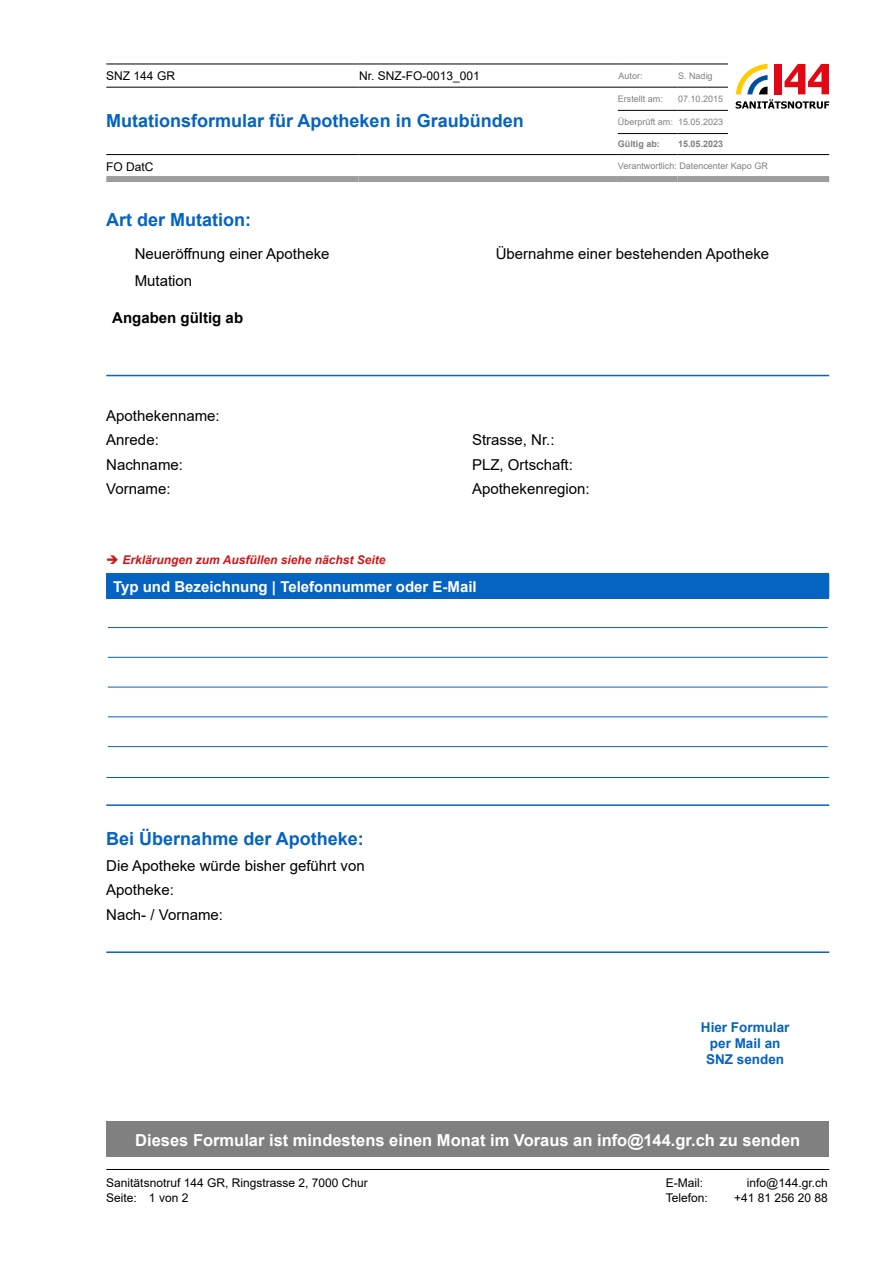
<style>
.page{position:relative;width:893px;height:1263px;background:#fff}
.page>*{position:absolute;margin:0;border:0;box-sizing:border-box;transform-origin:0 0}
.t1{font:700 18px "Arial";color:#0563c1}
.t2{font:700 16.5px "Arial";color:#fff}
.t3{font:15px/24.3px "Arial";color:#000}
.t4{font:700 15px "Arial";color:#fff}
.t5{font:700 15px "Arial";color:#000}
.t6{font:700 13.5px/16.2px "Arial";color:#0563c1;text-align:center}
.t7{font:12px "Arial";color:#000}
.t8{font:italic 700 12px "Arial";color:#cd1719}
.t9{font:9px "Arial";color:#808080}
.t10{font:700 9px "Arial";color:#808080}
</style>
<div class="page">
<hr style="left:106px;top:1169px;width:723px;height:1px;background:#000">
<hr style="left:106px;top:574px;width:723px;height:2px;background:#000">
<hr style="left:106px;top:576px;width:2px;height:21px;background:#000">
<hr style="left:108px;top:627px;width:720px;height:1px;background:#0563c1">
<hr style="left:108px;top:657px;width:720px;height:1px;background:#0563c1">
<hr style="left:108px;top:687px;width:720px;height:1px;background:#0563c1">
<hr style="left:108px;top:717px;width:720px;height:1px;background:#0563c1">
<hr style="left:108px;top:746px;width:720px;height:1px;background:#0563c1">
<hr style="left:106px;top:777px;width:723px;height:1px;background:#0563c1">
<div style="left:107px;top:574px;width:722px;height:25px;background:#0563c1"></div>
<hr style="left:106px;top:804px;width:723px;height:2px;background:#0563c1">
<div style="left:106px;top:1121px;width:723px;height:36px;background:#808080"></div>
<hr style="left:106px;top:951px;width:723px;height:2px;background:#0563c1">
<hr style="left:106px;top:375px;width:723px;height:1px;background:#0563c1">
<hr style="left:618px;top:110px;width:59px;height:1px;background:#000">
<hr style="left:677px;top:110px;width:51px;height:1px;background:#000">
<hr style="left:618px;top:133px;width:59px;height:1px;background:#000">
<hr style="left:677px;top:133px;width:51px;height:1px;background:#000">
<hr style="left:106px;top:64px;width:252px;height:1px;background:#000">
<hr style="left:358px;top:64px;width:260px;height:1px;background:#000">
<hr style="left:618px;top:64px;width:59px;height:1px;background:#000">
<hr style="left:677px;top:64px;width:51px;height:1px;background:#000">
<hr style="left:106px;top:87px;width:252px;height:1px;background:#000">
<hr style="left:358px;top:87px;width:260px;height:1px;background:#000">
<hr style="left:618px;top:87px;width:59px;height:1px;background:#000">
<hr style="left:677px;top:87px;width:51px;height:1px;background:#000">
<hr style="left:106px;top:154px;width:252px;height:1px;background:#000">
<hr style="left:358px;top:154px;width:260px;height:1px;background:#000">
<div style="left:106px;top:176px;width:252px;height:6px;background:#9d9d9c"></div>
<div style="left:358px;top:176px;width:260px;height:6px;background:#9d9d9c"></div>
<hr style="left:618px;top:154px;width:59px;height:1px;background:#000">
<hr style="left:677px;top:154px;width:51px;height:1px;background:#000">
<hr style="left:728px;top:154px;width:101px;height:1px;background:#000">
<div style="left:618px;top:176px;width:59px;height:6px;background:#9d9d9c"></div>
<div style="left:677px;top:176px;width:51px;height:6px;background:#9d9d9c"></div>
<div style="left:728px;top:176px;width:101px;height:6px;background:#9d9d9c"></div>
<svg style="left:736px;top:64px;width:93px;height:45px"></svg>
<p class="t7" style="left:106px;top:67px;width:70px">SNZ 144 GR</p>
<p class="t7" style="left:359px;top:67px;width:122px">Nr. SNZ-FO-0013_001</p>
<p class="t9" style="left:619px;top:69px;width:26px">Autor:</p>
<p class="t9" style="left:678px;top:69px;width:36px">S. Nadig</p>
<p class="t1" style="left:106px;top:108px;width:419px">Mutationsformular für Apotheken in Graubünden</p>
<p class="t9" style="left:618px;top:93px;width:47px">Erstellt am:</p>
<p class="t9" style="left:678px;top:93px;width:47px">07.10.2015</p>
<p class="t9" style="left:618px;top:116px;width:107px">Überprüft am: 15.05.2023</p>
<p class="t10" style="left:618px;top:138px;width:44px">Gültig ab:</p>
<p class="t10" style="left:678px;top:138px;width:47px">15.05.2023</p>
<p class="t7" style="left:106px;top:158px;width:49px">FO DatC</p>
<p class="t9" style="left:618px;top:160px;width:152px">Verantwortlich: Datencenter Kapo GR</p>
<p class="t1" style="left:106px;top:207px;width:146px">Art der Mutation:</p>
<p class="t3" style="left:135px;top:242px;width:196px">Neueröffnung einer Apotheke</p>
<p class="t3" style="left:496px;top:242px;width:275px">Übernahme einer bestehenden Apotheke</p>
<p class="t3" style="left:135px;top:269px;width:59px">Mutation</p>
<p class="t5" style="left:112px;top:307px;width:132px">Angaben gültig ab</p>
<p class="t3" style="left:106px;top:404px;width:115px">Apothekenname:<br>Anrede:</p>
<p class="t3" style="left:472px;top:428px;width:84px">Strasse, Nr.:</p>
<p class="t3" style="left:106px;top:452px;width:78px">Nachname:</p>
<p class="t3" style="left:472px;top:452px;width:102px">PLZ, Ortschaft:</p>
<p class="t3" style="left:106px;top:476px;width:66px">Vorname:</p>
<p class="t3" style="left:472px;top:476px;width:119px">Apothekenregion:</p>
<p class="t8" style="left:106px;top:552px;width:281px">➔ Erklärungen zum Ausfüllen siehe nächst Seite</p>
<p class="t4" style="left:113px;top:576px;width:365px">Typ und Bezeichnung | Telefonnummer oder E-Mail</p>
<p class="t1" style="left:106px;top:826px;width:259px">Bei Übernahme der Apotheke:</p>
<p class="t3" style="left:106px;top:854px;width:260px">Die Apotheke würde bisher geführt von<br>Apotheke:<br>Nach- / Vorname:</p>
<p class="t6" style="left:701px;top:1019px;width:90px">Hier Formular per Mail an<br>SNZ senden</p>
<p class="t2" style="left:135px;top:1128px;width:666px">Dieses Formular ist mindestens einen Monat im Voraus an info@144.gr.ch zu senden</p>
<p class="t7" style="left:106px;top:1174px;width:263px">Sanitätsnotruf 144 GR, Ringstrasse 2, 7000 Chur</p>
<p class="t7" style="left:666px;top:1174px;width:39px">E-Mail:</p>
<p class="t7" style="left:747px;top:1174px;width:82px">info@144.gr.ch</p>
<p class="t7" style="left:106px;top:1189px;width:84px">Seite: 1 von 2</p>
<p class="t7" style="left:666px;top:1189px;width:44px">Telefon:</p>
<p class="t7" style="left:734px;top:1189px;width:95px">+41 81 256 20 88</p>
</div>
